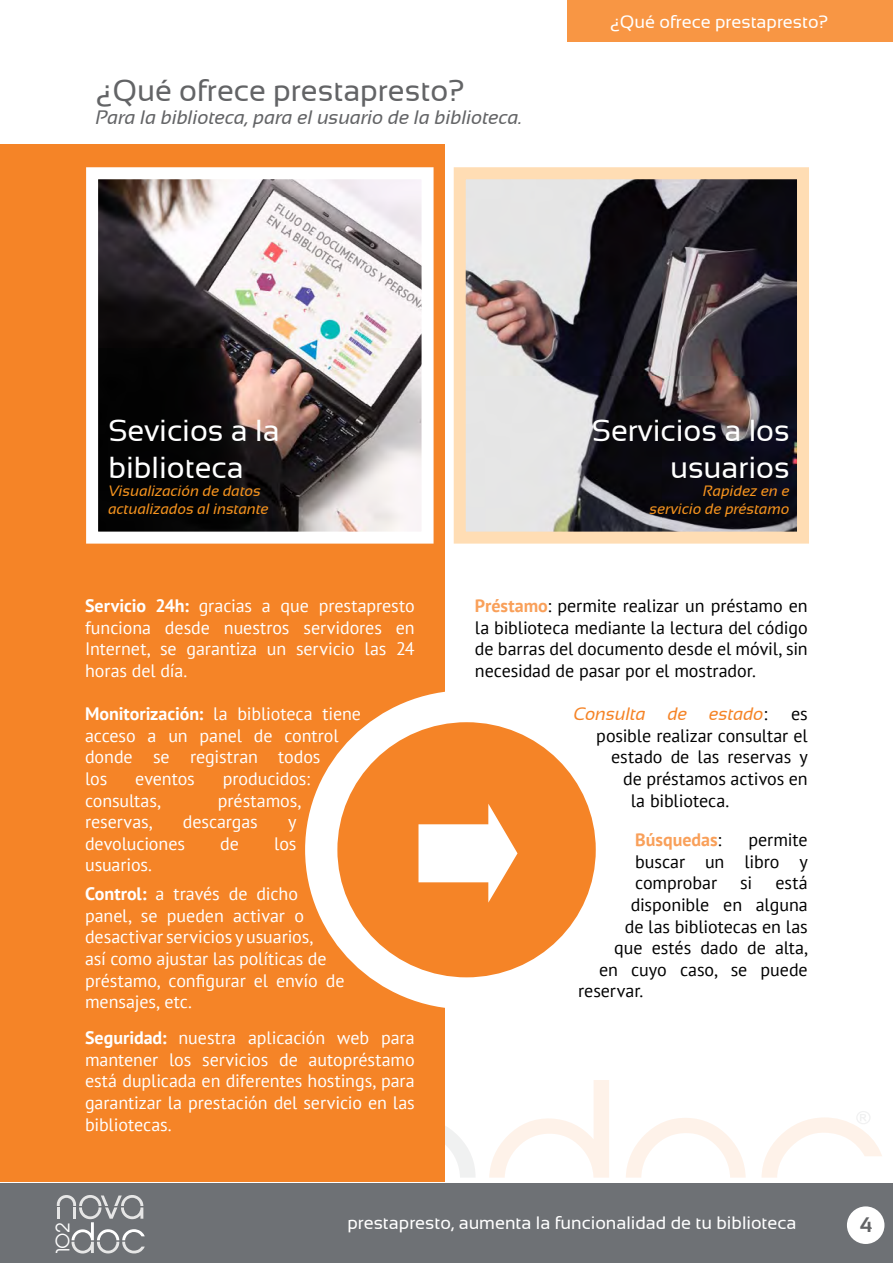
<style>
.page{position:relative;width:893px;height:1263px;background:#fff}
.page>*{position:absolute;margin:0;border:0;box-sizing:border-box;transform-origin:0 0}
.t1{font:30.45px/36.5px "Sansation";color:#fff}
.t2{font:30.45px "Sansation";color:#636466}
.t3{font:700 21px "Sansation";color:#636466}
.t4{font:italic 19.5px "Sansation";color:#636466}
.t5{font:18px/21.6px "PT Sans";letter-spacing:-.005em;color:#fff}
.t6{font:18px/21.6px "PT Sans";letter-spacing:-.005em;color:#000;text-align:justify}
.t7{font:18px "Sansation";color:#fff}
.t8{font:italic 18px "Sansation";color:#f58427}
.t9{font:700 18px "PT Sans";color:#f9a05a}
.t10{font:17.85px "Abeatby Kai";color:#fff}
.t11{font:italic 15px/18px "Sansation";letter-spacing:.005em;color:#f7941e}
.s1{font-weight:700}
.s2{font-weight:700;color:#f9a05a}
.s3{font-family:"PT Sans";font-style:normal;color:#000}
.s4{font-weight:400;color:#000}
</style>
<div class="page">
<div style="left:0;top:1183px;width:893px;height:80px;background:#6e7175"></div>
<svg style="left:445px;top:1126px;width:30px;height:51px"></svg>
<svg style="left:489px;top:1080px;width:120px;height:98px"></svg>
<svg style="left:626px;top:1118px;width:120px;height:60px"></svg>
<svg style="left:762px;top:1111px;width:120px;height:67px"></svg>
<svg style="left:57px;top:1195px;width:88px;height:58px"></svg>
<div style="left:847px;top:1206px;width:37px;height:38px;background:#fff;border-radius:50%"></div>
<div style="left:568px;top:0;width:325px;height:41px;background:#f89644"></div>
<div style="left:0;top:144px;width:445px;height:1037px;background:#f58427"></div>
<img style="left:99px;top:180px;width:322px;height:351px">
<div style="left:86px;top:167px;width:348px;height:377px;border:12px solid #fff"></div>
<img style="left:467px;top:180px;width:329px;height:351px">
<div style="left:454px;top:167px;width:355px;height:377px;border:12px solid #ffddb4"></div>
<div style="left:305px;top:690px;width:323px;height:319px;background:#fff;border-radius:50%"></div>
<div style="left:337px;top:722px;width:259px;height:255px;background:#f58427;border-radius:50%"></div>
<svg style="left:418px;top:784px;width:177px;height:119px"></svg>
<h1 class="t2" style="left:96px;top:73px;width:370px">¿Qué ofrece prestapresto?</h1>
<p class="t4" style="left:96px;top:106px;width:428px">Para la biblioteca, para el usuario de la biblioteca.</p>
<p class="t7" style="left:610px;top:11px;width:220px">¿Qué ofrece prestapresto?</p>
<h1 class="t1" style="left:108px;top:412px;width:173px">Sevicios a la biblioteca</h1>
<p class="t11" style="left:108px;top:481px;width:162px">Visualización de datos actualizados al instante</p>
<h1 class="t1" style="left:592px;top:412px;width:199px;text-align:right">Servicios a los usuarios</h1>
<p class="t11" style="left:650px;top:481px;width:141px;text-align:right">Rapidez en e servicio de préstamo</p>
<p class="t5" style="left:85px;top:594px;width:331px;text-align:justify"><span class="s1">Servicio 24h:</span> gracias a que prestapresto funciona desde nuestros servidores en Internet, se garantiza un servicio las 24 horas del día.</p>
<p class="t5" style="left:85px;top:702px;width:278px"><span class="s1">Monitorización:</span> la biblioteca tiene acceso a un panel de control donde se registran todos<br>los</p>
<p class="t5" style="left:135px;top:767px;width:61px">eventos</p>
<p class="t5" style="left:223px;top:767px;width:89px">producidos:</p>
<p class="t5" style="left:85px;top:789px;width:77px">consultas,</p>
<p class="t5" style="left:218px;top:789px;width:85px">préstamos,</p>
<p class="t5" style="left:85px;top:810px;width:69px">reservas,</p>
<p class="t5" style="left:183px;top:810px;width:77px">descargas</p>
<p class="t5" style="left:288px;top:810px;width:10px">y</p>
<p class="t5" style="left:85px;top:832px;width:101px">devoluciones</p>
<p class="t5" style="left:220px;top:832px;width:20px">de</p>
<p class="t5" style="left:274px;top:832px;width:24px">los</p>
<p class="t5" style="left:85px;top:850px;width:214px;line-height:28.8px">usuarios.<br><span class="s1">Control:</span> a través de dicho</p>
<p class="t5" style="left:85px;top:904px;width:261px">panel, se pueden activar o desactivar servicios y usuarios,<br>así como ajustar las políticas de préstamo, configurar el envío de mensajes, etc.</p>
<p class="t5" style="left:85px;top:1026px;width:331px;text-align:justify"><span class="s1">Seguridad:</span> nuestra aplicación web para mantener los servicios de autopréstamo está duplicada en diferentes hostings, para garantizar la prestación del servicio en las bibliotecas.</p>
<p class="t6" style="left:475px;top:594px;width:334px"><span class="s2">Préstamo</span>: permite realizar un préstamo en la biblioteca mediante la lectura del código de barras del documento desde el móvil, sin necesidad de pasar por el mostrador.</p>
<p class="t8" style="left:574px;top:704px;width:195px">Consulta de estado<span class="s3">:</span></p>
<p class="t6" style="left:791px;top:702px;width:18px">es</p>
<p class="t6" style="left:596px;top:724px;width:213px">posible realizar consultar el</p>
<p class="t6" style="left:611px;top:746px;width:198px">estado de las reservas y</p>
<p class="t6" style="left:623px;top:767px;width:186px">de préstamos activos en</p>
<p class="t6" style="left:631px;top:789px;width:100px">la biblioteca.</p>
<p class="t9" style="left:635px;top:828px;width:88px">Búsquedas<span class="s4">:</span></p>
<p class="t6" style="left:635px;top:828px;width:174px;text-indent:113px">permite buscar un libro y comprobar</p>
<p class="t6" style="left:740px;top:872px;width:14px">si</p>
<p class="t6" style="left:775px;top:872px;width:34px">está</p>
<p class="t6" style="left:631px;top:893px;width:178px">disponible en alguna</p>
<p class="t6" style="left:625px;top:915px;width:185px">de las bibliotecas en las</p>
<p class="t6" style="left:614px;top:936px;width:195px">que estés dado de alta,</p>
<p class="t6" style="left:599px;top:958px;width:210px">en cuyo caso, se puede</p>
<p class="t6" style="left:578px;top:980px;width:67px">reservar.</p>
<p class="t10" style="left:56px;top:1253px;width:32px;rotate:-90deg">102</p>
<p class="t7" style="left:347px;top:1212px;width:450px">prestapresto, aumenta la funcionalidad de tu biblioteca</p>
<p class="t3" style="left:860px;top:1213px;width:14px">4</p>
</div>
